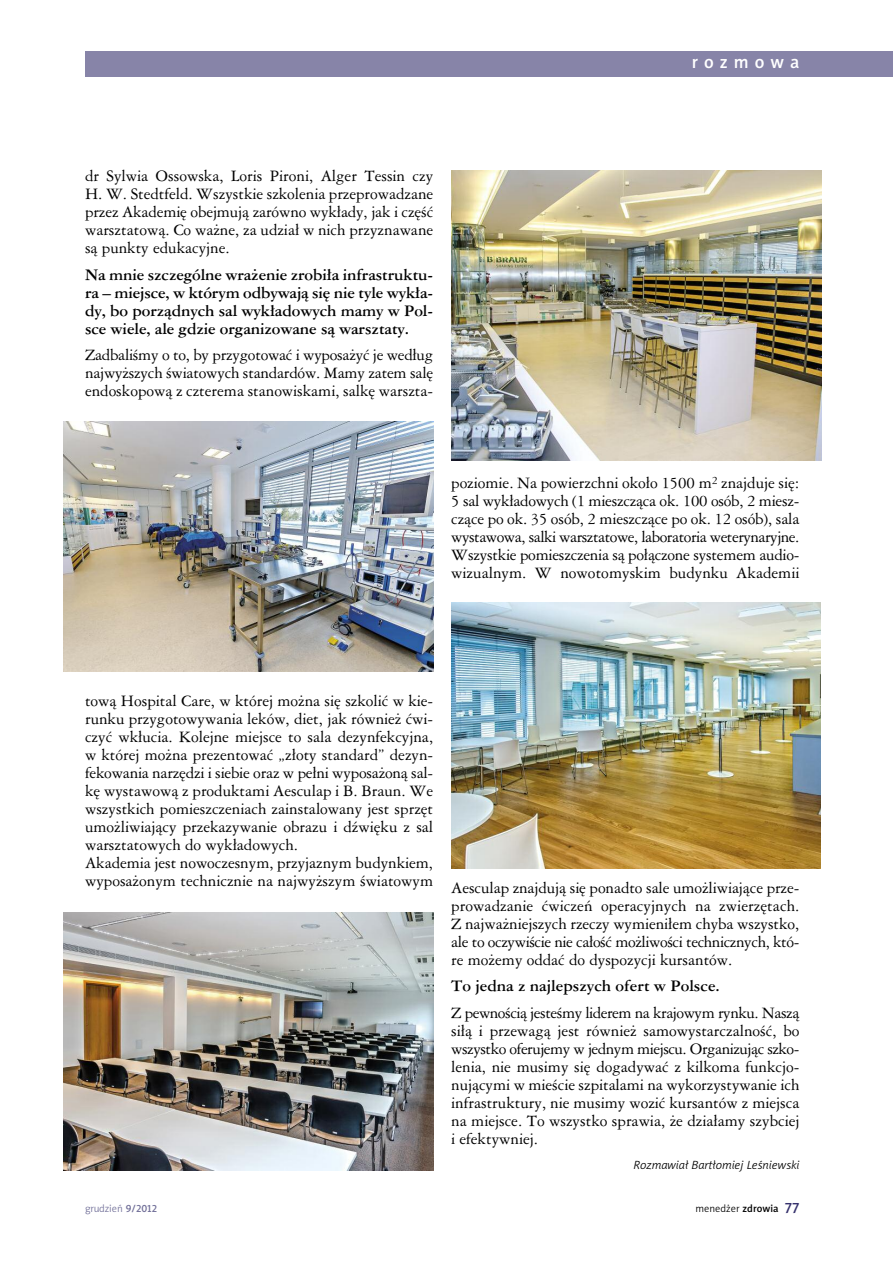
<style>
.page{position:relative;width:893px;height:1263px;background:#fff}
.page>*{position:absolute;margin:0;border:0;box-sizing:border-box;transform-origin:0 0}
.t1{font:18px "Naomi Sans EFNPS Medium";letter-spacing:.335em;color:#fff}
.t2{font:15px/18px "Ameri Garmnd PL";color:#000;text-align:justify}
.t3{font:700 15px/18px "Ameri Garmnd PL";letter-spacing:-.005em;color:#000;text-align:justify}
.t4{font:italic 12px "Naomi Sans EFNPS Light";color:#000}
.t5{font:10.5px "Naomi Sans EFNPS Light";color:#000}
.t6{font:10.5px "Naomi Sans EFNPS Light";color:#727099}
.s1{font-family:"Naomi Sans EFNPS Medium"}
.s2{font-family:"Naomi Sans EFNPS Medium";font-size:15px;color:#36326d}
</style>
<div class="page">
<div style="left:85px;top:51px;width:808px;height:26px;background:#8784a8"></div>
<img style="left:64px;top:421px;width:369px;height:251px">
<img style="left:451px;top:602px;width:370px;height:267px">
<img style="left:64px;top:912px;width:369px;height:258px">
<img style="left:451px;top:170px;width:370px;height:290px">
<p class="t1" style="left:692px;top:55px;width:109px">rozmowa</p>
<p class="t2" style="left:85px;top:167px;width:350px">dr Sylwia Ossowska, Loris Pironi, Alger Tessin czy H. W. Stedtfeld. Wszystkie szkolenia przeprowadzane przez Akademię obejmują zarówno wykłady, jak i część warsztatową. Co ważne, za udział w nich przyznawane są punkty edukacyjne.</p>
<p class="t3" style="left:85px;top:266px;width:350px">Na mnie szczególne wrażenie zrobiła infrastruktu&shy;ra – miejsce, w którym odbywają się nie tyle wykła&shy;dy, bo porządnych sal wykładowych mamy w Pol&shy;sce wiele, ale gdzie organizowane są warsztaty.</p>
<p class="t2" style="left:85px;top:346px;width:350px">Zadbaliśmy o to, by przygotować i wyposażyć je według najwyższych światowych standardów. Mamy zatem salę endoskopową z czterema stanowiskami, salkę warszta-</p>
<p class="t2" style="left:451px;top:473px;width:350px">poziomie. Na powierzchni około 1500 m<sup>2</sup> znajduje się:<br>5 sal wykładowych (1 mieszcząca ok. 100 osób, 2 miesz&shy;czące po ok. 35 osób, 2 mieszczące po ok. 12 osób), sala wystawowa, salki warsztatowe, laboratoria weterynaryjne.<br>Wszystkie pomieszczenia są połączone systemem audio&shy;wizualnym. W nowotomyskim budynku Akademii</p>
<p class="t2" style="left:85px;top:692px;width:350px;text-align:left">tową Hospital Care, w której można się szkolić w kie&shy;runku przygotowywania leków, diet, jak również ćwi&shy;czyć wkłucia. Kolejne miejsce to sala dezynfekcyjna, w której można prezentować „złoty standard” dezyn&shy;fekowania narzędzi i siebie oraz w pełni wyposażoną sal&shy;kę wystawową z produktami Aesculap i B. Braun. We wszystkich pomieszczeniach zainstalowany jest sprzęt umożliwiający przekazywanie obrazu i dźwięku z sal warsztatowych do wykładowych.<br>Akademia jest nowoczesnym, przyjaznym budynkiem,</p>
<p class="t2" style="left:451px;top:878px;width:350px;text-indent:-366px">wyposażonym technicznie na najwyższym światowym Aesculap znajdują się ponadto sale umożliwiające prze&shy;prowadzanie ćwiczeń operacyjnych na zwierzętach.<br>Z najważniejszych rzeczy wymieniłem chyba wszystko, ale to oczywiście nie całość możliwości technicznych, któ&shy;re możemy oddać do dyspozycji kursantów.</p>
<p class="t3" style="left:451px;top:977px;width:270px">To jedna z najlepszych ofert w Polsce.</p>
<p class="t2" style="left:451px;top:1003px;width:350px">Z pewnością jesteśmy liderem na krajowym rynku. Naszą siłą i przewagą jest również samowystarczalność, bo wszystko oferujemy w jednym miejscu. Organizując szko&shy;lenia, nie musimy się dogadywać z kilkoma funkcjo&shy;nującymi w mieście szpitalami na wykorzystywanie ich infrastruktury, nie musimy wozić kursantów z miejsca na miejsce. To wszystko sprawia, że działamy szybciej i efektywniej.</p>
<p class="t4" style="left:634px;top:1160px;width:167px">Rozmawiał Bartłomiej Leśniewski</p>
<p class="t6" style="left:85px;top:1204px;width:74px">grudzień <span class="s1">9/2012</span></p>
<p class="t5" style="left:696px;top:1204px;width:105px">menedżer <span class="s1">zdrowia</span> <span class="s2">77</span></p>
</div>
